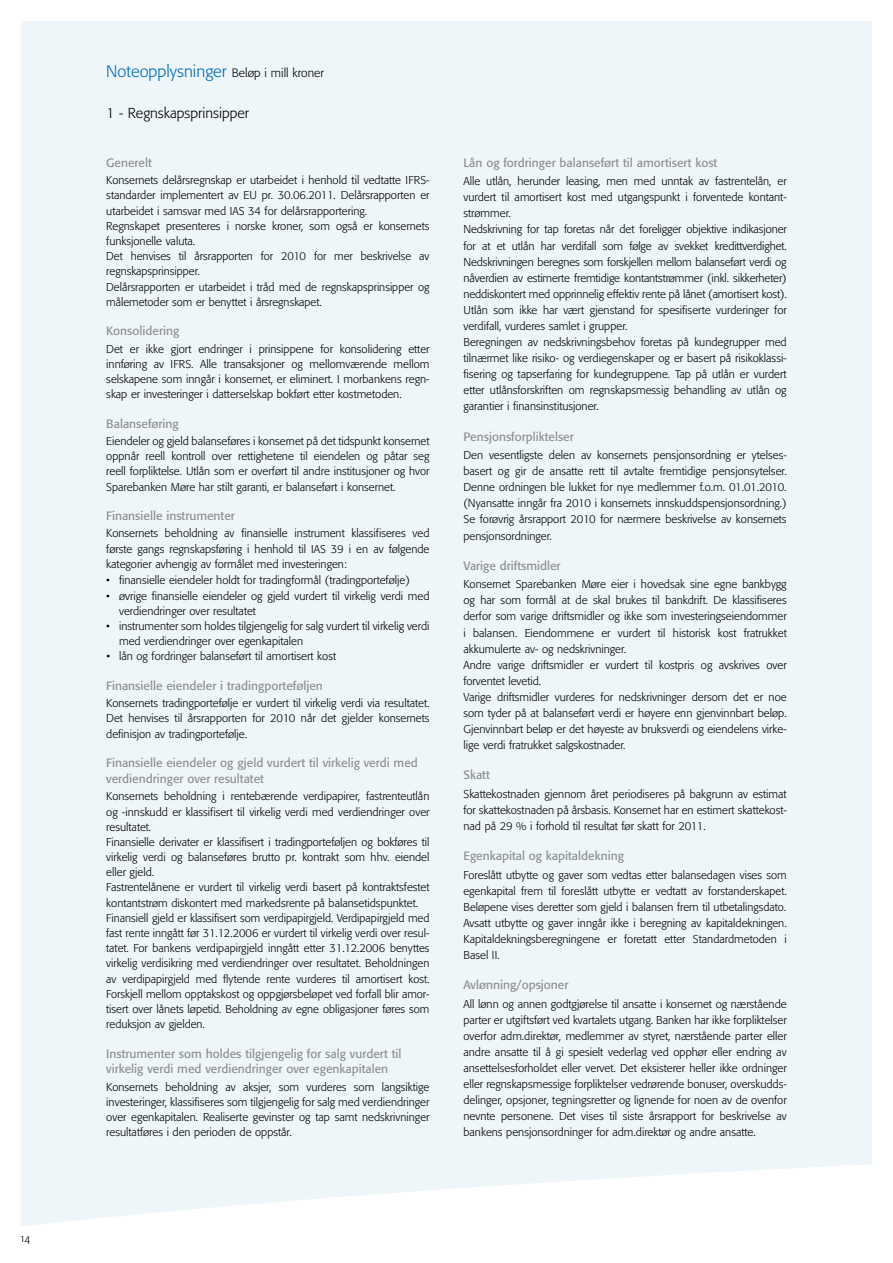
<style>
.page{position:relative;width:893px;height:1263px;background:#fff}
.page>*{position:absolute;margin:0;border:0;box-sizing:border-box;transform-origin:0 0}
.t1{font:300 16.5px "Formata";color:#006dbb}
.t2{font:300 14.25px "Formata";color:#000}
.t3{font:12px/15.9px "Formata";color:#8e8f91}
.t4{font:300 11.25px/16px "Formata";color:#000;text-align:justify}
.t5{font:10.5px "Formata Light SC";color:#000}
.s1{font-size:12px;color:#000}
</style>
<div class="page">
<div style="left:21px;top:21px;width:851px;height:1221px;background:#eff6f9"></div>
<svg style="left:21px;top:1165px;width:851px;height:77px;fill:#fff"></svg>
<p class="t5" style="left:21px;top:1232px;width:10px">14</p>
<h1 class="t1" style="left:106px;top:62px;width:219px">Noteopplysninger <span class="s1">Beløp i mill kroner</span></h1>
<p class="t2" style="left:106px;top:104px;width:144px">1 - Regnskapsprinsipper</p>
<p class="t3" style="left:106px;top:155px;width:47px">Generelt</p>
<p class="t4" style="left:106px;top:173px;width:325px;line-height:15.1px;text-align:left">Konsernets delårsregnskap er utarbeidet i henhold til vedtatte IFRS&shy;standarder implementert av EU pr. 30.06.2011. Delårsrapporten er utarbeidet i samsvar med IAS 34 for delårsrapportering.<br>Regnskapet presenteres i norske kroner, som også er konsernets funksjonelle valuta.<br>Det henvises til årsrapporten for 2010 for mer beskrivelse av regnskapsprinsipper.<br>Delårsrapporten er utarbeidet i tråd med de regnskapsprinsipper og målemetoder som er benyttet i årsregnskapet.</p>
<p class="t3" style="left:106px;top:323px;width:74px">Konsolidering</p>
<p class="t4" style="left:106px;top:341px;width:325px;line-height:15.1px">Det er ikke gjort endringer i prinsippene for konsolidering etter innføring av IFRS. Alle transaksjoner og mellomværende mellom selskapene som inngår i konsernet, er eliminert. I morbankens regn&shy;skap er investeringer i datterselskap bokført etter kostmetoden.</p>
<p class="t3" style="left:106px;top:415px;width:74px">Balanseføring</p>
<p class="t4" style="left:106px;top:434px;width:325px;line-height:15.1px">Eiendeler og gjeld balanseføres i konsernet på det tidspunkt konsernet oppnår reell kontroll over rettighetene til eiendelen og påtar seg reell forpliktelse. Utlån som er overført til andre institusjoner og hvor Sparebanken Møre har stilt garanti, er balanseført i konsernet.</p>
<p class="t3" style="left:106px;top:508px;width:130px">Finansielle instrumenter</p>
<p class="t4" style="left:106px;top:526px;width:325px;line-height:15.1px">Konsernets beholdning av finansielle instrument klassifiseres ved første gangs regnskapsføring i henhold til IAS 39 i en av følgende kategorier avhengig av formålet med investeringen:</p>
<p class="t4" style="left:106px;top:573px;width:305px">• finansielle eiendeler holdt for tradingformål (tradingportefølje)</p>
<p class="t4" style="left:119px;top:588px;width:312px;line-height:15.1px;text-indent:-13px">• øvrige finansielle eiendeler og gjeld vurdert til virkelig verdi med verdiendringer over resultatet</p>
<p class="t4" style="left:119px;top:619px;width:312px;line-height:15.1px;text-indent:-13px">• instrumenter som holdes tilgjengelig for salg vurdert til virkelig verdi med verdiendringer over egenkapitalen</p>
<p class="t4" style="left:106px;top:648px;width:231px">• lån og fordringer balanseført til amortisert kost</p>
<p class="t3" style="left:106px;top:678px;width:218px">Finansielle eiendeler i tradingporteføljen</p>
<p class="t4" style="left:106px;top:696px;width:325px;line-height:15.1px">Konsernets tradingportefølje er vurdert til virkelig verdi via resultatet.<br>Det henvises til årsrapporten for 2010 når det gjelder konsernets definisjon av tradingportefølje.</p>
<p class="t3" style="left:106px;top:755px;width:313px">Finansielle eiendeler og gjeld vurdert til virkelig verdi med verdiendringer over resultatet</p>
<p class="t4" style="left:106px;top:789px;width:325px;line-height:15.1px;text-align:left">Konsernets beholdning i rentebærende verdipapirer, fastrenteutlån og -innskudd er klassifisert til virkelig verdi med verdiendringer over resultatet.<br>Finansielle derivater er klassifisert i tradingporteføljen og bokføres til virkelig verdi og balanseføres brutto pr. kontrakt som hhv. eiendel eller gjeld.<br>Fastrentelånene er vurdert til virkelig verdi basert på kontraktsfestet kontantstrøm diskontert med markedsrente på balansetidspunktet.<br>Finansiell gjeld er klassifisert som verdipapirgjeld. Verdipapirgjeld med fast rente inngått før 31.12.2006 er vurdert til virkelig verdi over resul&shy;tatet. For bankens verdipapirgjeld inngått etter 31.12.2006 benyttes virkelig verdisikring med verdiendringer over resultatet. Beholdningen av verdipapirgjeld med flytende rente vurderes til amortisert kost.<br>Forskjell mellom opptakskost og oppgjørsbeløpet ved forfall blir amor&shy;tisert over lånets løpetid. Beholdning av egne obligasjoner føres som reduksjon av gjelden.</p>
<p class="t3" style="left:106px;top:1045px;width:297px">Instrumenter som holdes tilgjengelig for salg vurdert til virkelig verdi med verdiendringer over egenkapitalen</p>
<p class="t4" style="left:106px;top:1079px;width:325px;line-height:15.1px">Konsernets beholdning av aksjer, som vurderes som langsiktige investeringer, klassifiseres som tilgjengelig for salg med verdiendringer over egenkapitalen. Realiserte gevinster og tap samt nedskrivninger resultatføres i den perioden de oppstår.</p>
<p class="t3" style="left:463px;top:155px;width:255px">Lån og fordringer balanseført til amortisert kost</p>
<p class="t4" style="left:463px;top:173px;width:325px;text-align:left">Alle utlån, herunder leasing, men med unntak av fastrentelån, er vurdert til amortisert kost med utgangspunkt i forventede kontant&shy;strømmer.<br>Nedskrivning for tap foretas når det foreligger objektive indikasjoner for at et utlån har verdifall som følge av svekket kredittverdighet.<br>Nedskrivningen beregnes som forskjellen mellom balanseført verdi og nåverdien av estimerte fremtidige kontantstrømmer (inkl. sikkerheter) neddiskontert med opprinnelig effektiv rente på lånet (amortisert kost).<br>Utlån som ikke har vært gjenstand for spesifiserte vurderinger for verdifall, vurderes samlet i grupper.<br>Beregningen av nedskrivningsbehov foretas på kundegrupper med tilnærmet like risiko- og verdiegenskaper og er basert på risikoklassi&shy;fisering og tapserfaring for kundegruppene. Tap på utlån er vurdert etter utlånsforskriften om regnskapsmessig behandling av utlån og garantier i finansinstitusjoner.</p>
<p class="t3" style="left:463px;top:429px;width:112px">Pensjonsforpliktelser</p>
<p class="t4" style="left:463px;top:447px;width:325px">Den vesentligste delen av konsernets pensjonsordning er ytelses&shy;basert og gir de ansatte rett til avtalte fremtidige pensjonsytelser.<br>Denne ordningen ble lukket for nye medlemmer f.o.m. 01.01.2010. (Nyansatte inngår fra 2010 i konsernets innskuddspensjonsordning.)<br>Se forøvrig årsrapport 2010 for nærmere beskrivelse av konsernets pensjonsordninger.</p>
<p class="t3" style="left:463px;top:558px;width:99px">Varige driftsmidler</p>
<p class="t4" style="left:463px;top:576px;width:325px;text-align:left">Konsernet Sparebanken Møre eier i hovedsak sine egne bankbygg og har som formål at de skal brukes til bankdrift. De klassifiseres derfor som varige driftsmidler og ikke som investeringseiendommer i balansen. Eiendommene er vurdert til historisk kost fratrukket akkumulerte av- og nedskrivninger.<br>Andre varige driftsmidler er vurdert til kostpris og avskrives over forventet levetid.<br>Varige driftsmidler vurderes for nedskrivninger dersom det er noe som tyder på at balanseført verdi er høyere enn gjenvinnbart beløp.<br>Gjenvinnbart beløp er det høyeste av bruksverdi og eiendelens virke&shy;lige verdi fratrukket salgskostnader.</p>
<p class="t3" style="left:463px;top:767px;width:28px">Skatt</p>
<p class="t4" style="left:463px;top:786px;width:325px">Skattekostnaden gjennom året periodiseres på bakgrunn av estimat for skattekostnaden på årsbasis. Konsernet har en estimert skattekost&shy;nad på 29 % i forhold til resultat før skatt for 2011.</p>
<p class="t3" style="left:463px;top:848px;width:162px">Egenkapital og kapitaldekning</p>
<p class="t4" style="left:463px;top:867px;width:325px">Foreslått utbytte og gaver som vedtas etter balansedagen vises som egenkapital frem til foreslått utbytte er vedtatt av forstanderskapet.<br>Beløpene vises deretter som gjeld i balansen frem til utbetalingsdato.<br>Avsatt utbytte og gaver inngår ikke i beregning av kapitaldekningen.<br>Kapitaldekningsberegningene er foretatt etter Standardmetoden i Basel II.</p>
<p class="t3" style="left:463px;top:977px;width:106px">Avlønning/opsjoner</p>
<p class="t4" style="left:463px;top:996px;width:325px">All lønn og annen godtgjørelse til ansatte i konsernet og nærstående parter er utgiftsført ved kvartalets utgang. Banken har ikke forpliktelser overfor adm.direktør, medlemmer av styret, nærstående parter eller andre ansatte til å gi spesielt vederlag ved opphør eller endring av ansettelsesforholdet eller vervet. Det eksisterer heller ikke ordninger eller regnskapsmessige forpliktelser vedrørende bonuser, overskudds&shy;delinger, opsjoner, tegningsretter og lignende for noen av de ovenfor nevnte personene. Det vises til siste årsrapport for beskrivelse av bankens pensjonsordninger for adm.direktør og andre ansatte.</p>
</div>
